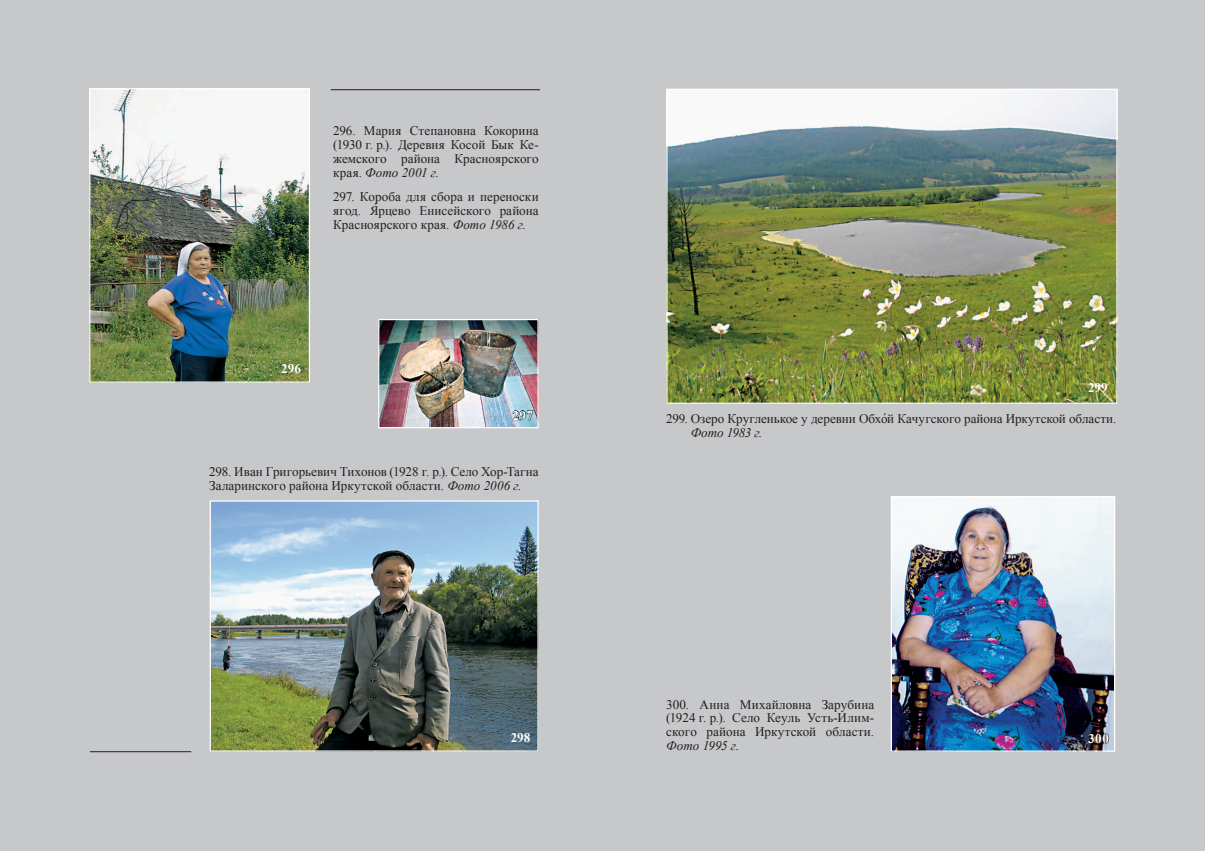
<style>
.page{position:relative;width:1205px;height:851px;background:#fff}
.page>*{position:absolute;margin:0;border:0;box-sizing:border-box;transform-origin:0 0}
.t1{font:13.12px/13.8px "Times New Roman";letter-spacing:-.005em;color:#231f20;text-align:justify}
.t2{font:700 13.12px "Times New Roman";letter-spacing:.01em;color:#fff}
.t3{font:italic 13.12px "Times New Roman";letter-spacing:-.005em;color:#231f20}
.s1{font-style:italic}
.s2{font-family:"Times New Roman PSMT Acsent"}
</style>
<div class="page">
<div style="left:0;top:0;width:602px;height:850px;background:#c7c8ca"></div>
<div style="left:602px;top:0;width:603px;height:850px;background:#c7c8ca"></div>
<img style="left:893px;top:498px;width:220px;height:251px">
<div style="left:891px;top:496px;width:224px;height:255px;border:1px solid #fff"></div>
<img style="left:668px;top:91px;width:447px;height:311px">
<div style="left:666px;top:89px;width:451px;height:315px;border:1px solid #fff"></div>
<img style="left:212px;top:502px;width:325px;height:247px">
<div style="left:210px;top:500px;width:329px;height:251px;border:1px solid #fff"></div>
<img style="left:380px;top:321px;width:157px;height:105px">
<div style="left:378px;top:319px;width:161px;height:109px;border:1px solid #fff"></div>
<img style="left:91px;top:90px;width:217px;height:290px">
<div style="left:89px;top:88px;width:221px;height:294px;border:1px solid #fff"></div>
<svg style="left:512px;top:410px;width:22px;height:10px"></svg>
<svg style="left:1087px;top:733px;width:22px;height:10px"></svg>
<hr style="left:90px;top:751px;width:101px;height:1px;background:#231f20">
<hr style="left:331px;top:89px;width:209px;height:1px;background:#231f20">
<p class="t1" style="left:333px;top:124px;width:207px">296. Мария Степановна Кокорина (1930 г. р.). Деревня Косой Бык Ке&shy;жемского района Красноярского края. <span class="s1">Фото 2001 г.</span></p>
<p class="t1" style="left:333px;top:189px;width:207px">297. Короба для сбора и переноски ягод. <span class="s2">Я</span>рцево Енисейского района Красноярского края. <span class="s1">Фото 1986 г.</span></p>
<p class="t2" style="left:281px;top:360px;width:21px">296</p>
<p class="t2" style="left:512px;top:406px;width:22px">297</p>
<p class="t1" style="left:209px;top:464px;width:331px">298. Иван Григорьевич Тихонов (1928 г. р.). Село Хор-Тагна<br>Заларинского района Иркутской области. <span class="s1">Фото 2006 г.</span></p>
<p class="t2" style="left:511px;top:728px;width:21px">298</p>
<p class="t2" style="left:1088px;top:378px;width:21px">299</p>
<p class="t1" style="left:691px;top:411px;width:427px;text-indent:-25px">299. Озеро Кругленькое у деревни Обх<span class="s2">о</span>й Качугского района Иркутской области.<br><span class="s1">Фото 1983 г.</span></p>
<p class="t1" style="left:666px;top:697px;width:209px">300. Анна Михайловна Зарубина (1924 г. р.). Село Кеуль Усть-Илим&shy;ского района Иркутской области.</p>
<p class="t3" style="left:666px;top:736px;width:74px">Фото 1995 г.</p>
<p class="t2" style="left:1088px;top:729px;width:22px">300</p>
</div>
